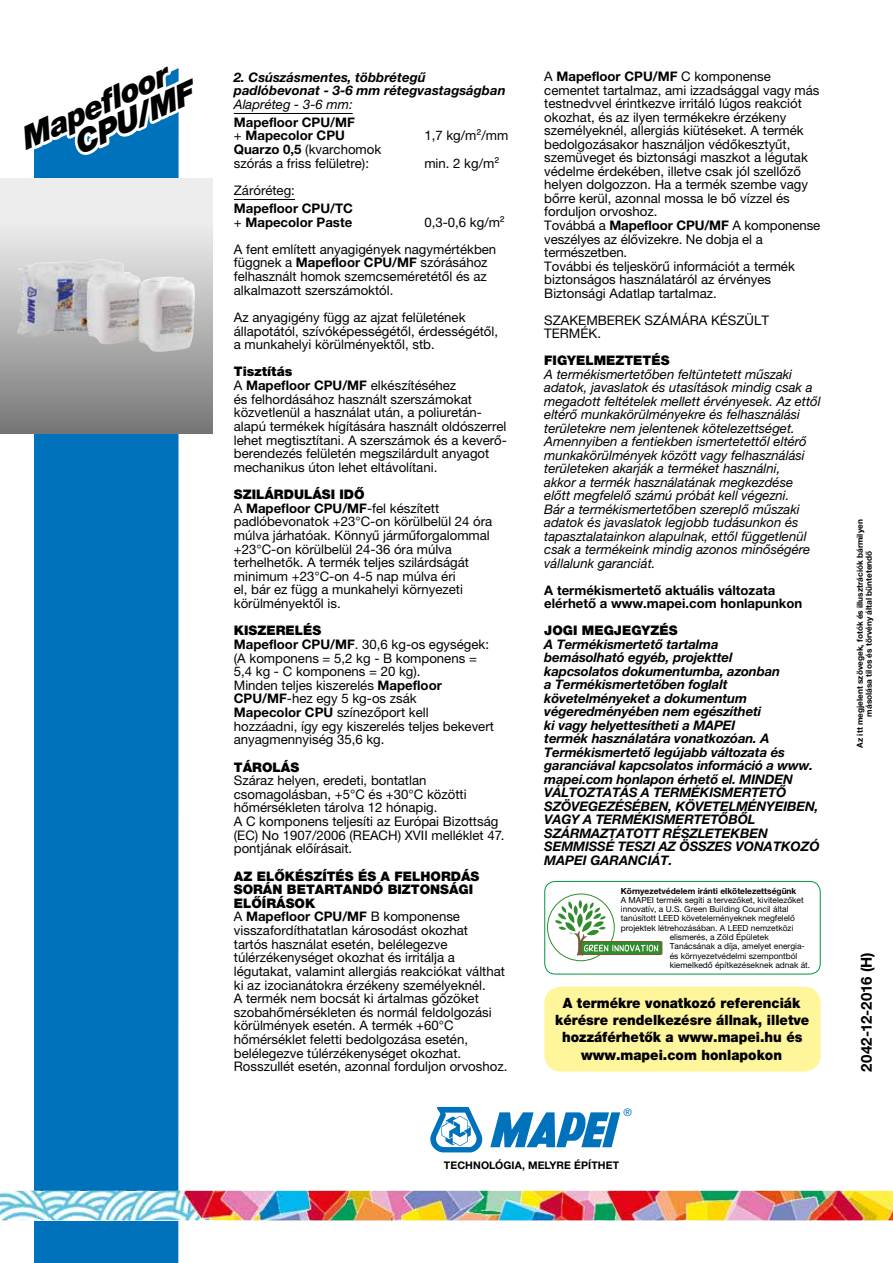
<style>
.page{position:relative;width:893px;height:1263px;background:#fff}
.page>*{position:absolute;margin:0;border:0;box-sizing:border-box;transform-origin:0 0}
.t1{font:italic 900 31.05px "Helvetica Neue LTW1 G";color:#000}
.t2{font:700 15px "Helvetica Neue LTW1 G";letter-spacing:.01em;color:#000}
.t3{font:900 14.25px/17.2px "Helvetica Neue LTW1 G";color:#000;text-align:center;scale:.94 1}
.t4{font:13.2px/13.6px "Helvetica Neue LTW1 G";color:#000}
.t5{font:italic 13.2px/13.5px "Helvetica Neue LTW1 G";color:#000}
.t6{font:italic 700 13.2px/13.5px "Helvetica Neue LTW1 G";letter-spacing:-.01em;color:#000}
.t7{font:700 13.2px/13.6px "Helvetica Neue LTW1 G";color:#000}
.t8{font:900 13.2px "Helvetica Neue LTW1 G";color:#000}
.t9{font:700 10.5px "Helvetica Neue LTW1 G";letter-spacing:.01em;color:#000}
.t10{font:10.5px "Helvetica Neue LTW1 G";color:#006fb9}
.t11{font:8.4px "Helvetica Neue LTW1 G";color:#000}
.t12{font:700 8.4px "Helvetica Neue LTW1 G";color:#000}
.t13{font:700 8.25px/9px "Helvetica Neue LTW1 G";color:#000;text-align:center}
.s1{color:#fff}
.s2{font-weight:400}
.s3{font-weight:700}
.s4{font-weight:900}
</style>
<div class="page">
<div style="left:34px;top:434px;width:145px;height:829px;background:#0072bb"></div>
<img style="left:0;top:1191px;width:893px;height:29px">
<hr style="left:234px;top:113px;width:119px;height:1px;background:#000">
<hr style="left:234px;top:199px;width:61px;height:1px;background:#000">
<svg style="left:18px;top:68px;width:181px;height:111px"></svg>
<svg style="left:0;top:179px;width:213px;height:255px;background:#bdbcbc"></svg>
<img style="left:18px;top:259px;width:82px;height:50px">
<div style="left:544px;top:986px;width:277px;height:85px;background:#fff69b;border-radius:17px"></div>
<div style="left:544px;top:881px;width:277px;height:93px;border:1px solid #009641;border-radius:11px"></div>
<svg style="left:547px;top:894px;width:67px;height:67px"></svg>
<div style="left:547px;top:894px;width:67px;height:67px;border:1px solid #318c2c;border-radius:50%"></div>
<svg style="left:555px;top:900px;width:107px;height:56px"></svg>
<svg style="left:490px;top:1112px;width:130px;height:35px"></svg>
<svg style="left:430px;top:1107px;width:52px;height:45px"></svg>
<h1 class="t1" style="left:14px;top:123px;width:161px;rotate:-25deg">Mapefl oor</h1>
<h1 class="t1" style="left:67px;top:128px;width:131px;rotate:-25deg">CPU/<span class="s1">MF</span></h1>
<p class="t6" style="left:234px;top:70px;width:273px">2. Csúszásmentes, többrétegű padlóbevonat - 3-6 mm rétegvastagságban</p>
<p class="t5" style="left:234px;top:97px;width:120px">Alapréteg - 3-6 mm:</p>
<p class="t7" style="left:234px;top:115px;width:122px">Mapefloor CPU/MF <span class="s2">+</span> Mapecolor CPU</p>
<p class="t4" style="left:424px;top:129px;width:85px">1,7 kg/m²/mm</p>
<p class="t4" style="left:234px;top:142px;width:149px"><span class="s3">Quarzo 0,5</span> (kvarchomok szórás a friss felületre):</p>
<p class="t4" style="left:424px;top:156px;width:76px">min. 2 kg/m²</p>
<p class="t4" style="left:234px;top:183px;width:63px">Záróréteg:</p>
<p class="t7" style="left:234px;top:201px;width:121px">Mapefloor CPU/TC <span class="s2">+</span> Mapecolor Paste</p>
<p class="t4" style="left:234px;top:208px;width:272px;line-height:27.3px;text-indent:191px">0,3-0,6 kg/m²<br>A fent említett anyagigények nagymértékben</p>
<p class="t4" style="left:234px;top:256px;width:255px;text-align:justify">függnek a <span class="s3">Mapefloor CPU/MF</span> szórásához felhasznált homok szemcseméretétől és az alkalmazott szerszámoktól.</p>
<p class="t4" style="left:234px;top:310px;width:266px">Az anyagigény függ az ajzat felületének állapotától, szívóképességétől, érdességétől, a munkahelyi körülményektől, stb.</p>
<p class="t4" style="left:234px;top:365px;width:275px"><span class="s4">Tisztítás<br></span>A <span class="s3">Mapefloor CPU/MF</span> elkészítéséhez<br>és felhordásához használt szerszámokat közvetlenül a használat után, a poliuretán&shy;alapú termékek hígítására használt oldószerrel lehet megtisztítani. A szerszámok és a keverő&shy;berendezés felületén megszilárdult anyagot mechanikus úton lehet eltávolítani.</p>
<p class="t4" style="left:234px;top:487px;width:260px"><span class="s4">SZILÁRDULÁSI IDŐ<br></span>A <span class="s3">Mapefloor CPU/MF</span>-fel készített padlóbevonatok +23°C-on körülbelül 24 óra múlva járhatóak. Könnyű járműforgalommal +23°C-on körülbelül 24-36 óra múlva terhelhetők. A termék teljes szilárdságát minimum +23°C-on 4-5 nap múlva éri<br>el, bár ez függ a munkahelyi környezeti körülményektől is.</p>
<p class="t4" style="left:234px;top:624px;width:262px"><span class="s4">KISZERELÉS<br></span><span class="s3">Mapefloor CPU/MF</span>. 30,6 kg-os egységek: (A komponens = 5,2 kg - B komponens =<br>5,4 kg - C komponens = 20 kg).<br>Minden teljes kiszerelés <span class="s3">Mapefloor<br>CPU/MF</span>-hez egy 5 kg-os zsák<br><span class="s3">Mapecolor CPU</span> színezőport kell hozzáadni, így egy kiszerelés teljes bekevert anyagmennyiség 35,6 kg.</p>
<p class="t8" style="left:234px;top:759px;width:67px">TÁROLÁS</p>
<p class="t4" style="left:234px;top:774px;width:272px">Száraz helyen, eredeti, bontatlan csomagolásban, +5°C és +30°C közötti hőmérsékleten tárolva 12 hónapig.<br>A C komponens teljesíti az Európai Bizottság (EC) No 1907/2006 (REACH) XVII melléklet 47. pontjának előírásait.</p>
<p class="t4" style="left:234px;top:869px;width:275px"><span class="s4">AZ ELŐKÉSZÍTÉS ÉS A FELHORDÁS SORÁN BETARTANDÓ BIZTONSÁGI ELŐÍRÁSOK<br></span>A <span class="s3">Mapefloor CPU/MF</span> B komponense visszafordíthatatlan károsodást okozhat<br>tartós használat esetén, belélegezve túlérzékenységet okozhat és irritálja a légutakat, valamint allergiás reakciókat válthat ki az izocianátokra érzékeny személyeknél.<br>A termék nem bocsát ki ártalmas gőzöket szobahőmérsékleten és normál feldolgozási körülmények esetén. A termék +60°C hőmérséklet feletti bedolgozása esetén, belélegezve túlérzékenységet okozhat.<br>Rosszullét esetén, azonnal forduljon orvoshoz.</p>
<p class="t4" style="left:544px;top:70px;width:277px">A <span class="s3">Mapefloor CPU/MF</span> C komponense cementet tartalmaz, ami izzadsággal vagy más testnedvvel érintkezve irritáló lúgos reakciót okozhat, és az ilyen termékekre érzékeny személyeknél, allergiás kiütéseket. A termék bedolgozásakor használjon védőkesztyűt, szemüveget és biztonsági maszkot a légutak védelme érdekében, illetve csak jól szellőző helyen dolgozzon. Ha a termék szembe vagy bőrre kerül, azonnal mossa le bő vízzel és forduljon orvoshoz.<br>Továbbá a <span class="s3">Mapefloor CPU/MF</span> A komponense veszélyes az élővizekre. Ne dobja el a természetben.<br>További és teljeskörű információt a termék biztonságos használatáról az érvényes Biztonsági Adatlap tartalmaz.</p>
<p class="t4" style="left:544px;top:313px;width:226px">SZAKEMBEREK SZÁMÁRA KÉSZÜLT<br>TERMÉK.</p>
<p class="t8" style="left:544px;top:352px;width:127px">FIGYELMEZTETÉS</p>
<p class="t5" style="left:544px;top:367px;width:278px">A termékismertetőben feltüntetett műszaki adatok, javaslatok és utasítások mindig csak a megadott feltételek mellett érvényesek. Az ettől eltérő munkakörülményekre és felhasználási területekre nem jelentenek kötelezettséget.<br>Amennyiben a fentiekben ismertetettől eltérő munkakörülmények között vagy felhasználási területeken akarják a terméket használni,<br>akkor a termék használatának megkezdése előtt megfelelő számú próbát kell végezni.<br>Bár a termékismertetőben szereplő műszaki adatok és javaslatok legjobb tudásunkon és tapasztalatainkon alapulnak, ettől függetlenül csak a termékeink mindig azonos minőségére vállalunk garanciát.</p>
<p class="t7" style="left:544px;top:583px;width:260px">A termékismertető aktuális változata elérhető a www.mapei.com honlapunkon</p>
<p class="t8" style="left:544px;top:622px;width:135px">JOGI MEGJEGYZÉS</p>
<p class="t6" style="left:544px;top:637px;width:277px">A Termékismertető tartalma<br>bemásolható egyéb, projekttel<br>kapcsolatos dokumentumba, azonban<br>a Termékismertetőben foglalt követelményeket a dokumentum végeredményében nem egészítheti<br>ki vagy helyettesítheti a MAPEI<br>termék használatára vonatkozóan. A Termékismertető legújabb változata és garanciával kapcsolatos információ a www. mapei.com honlapon érhető el. MINDEN VÁLTOZTATÁS A TERMÉKISMERTETŐ SZÖVEGEZÉSÉBEN, KÖVETELMÉNYEIBEN, VAGY A TERMÉKISMERTETŐBŐL SZÁRMAZTATOTT RÉSZLETEKBEN SEMMISSÉ TESZI AZ ÖSSZES VONATKOZÓ MAPEI GARANCIÁT.</p>
<p class="t12" style="left:621px;top:885px;width:177px">Környezetvédelem iránti elkötelezettségünk</p>
<p class="t11" style="left:621px;top:895px;width:184px">A MAPEI termék segíti a tervezőket, kivitelezőket</p>
<p class="t11" style="left:621px;top:904px;width:169px">innovatív, a U.S. Green Building Council által</p>
<p class="t11" style="left:621px;top:913px;width:176px">tanúsított LEED követeleményeknek megfelelő</p>
<p class="t11" style="left:621px;top:922px;width:174px">projektek létrehozásában. A LEED nemzetközi</p>
<p class="t11" style="left:670px;top:932px;width:100px">elismerés, a Zöld Épületek</p>
<p class="t11" style="left:670px;top:941px;width:137px">Tanácsának a díja, amelyet energia-</p>
<p class="t11" style="left:670px;top:950px;width:129px">és környezetvédelmi szempontból</p>
<p class="t11" style="left:670px;top:960px;width:142px">kiemelkedő építkezéseknek adnak át.</p>
<p class="t3" style="left:555px;top:994px;width:272px">A termékre vonatkozó referenciák kérésre rendelkezésre állnak, illetve hozzáférhetők a www.mapei.hu és www.mapei.com honlapokon</p>
<p class="t10" style="left:624px;top:1106px;width:10px">®</p>
<p class="t9" style="left:444px;top:1159px;width:177px">TECHNOLÓGIA, MELYRE ÉPÍTHET</p>
<p class="t13" style="left:855px;top:748px;width:230px;rotate:-90deg">Az itt megjelent szövegek, fotók és illusztrációk bármilyen másolása tilos és törvény által büntetendő</p>
<p class="t2" style="left:857px;top:1071px;width:121px;rotate:-90deg">2042-12-2016 (H)</p>
</div>
